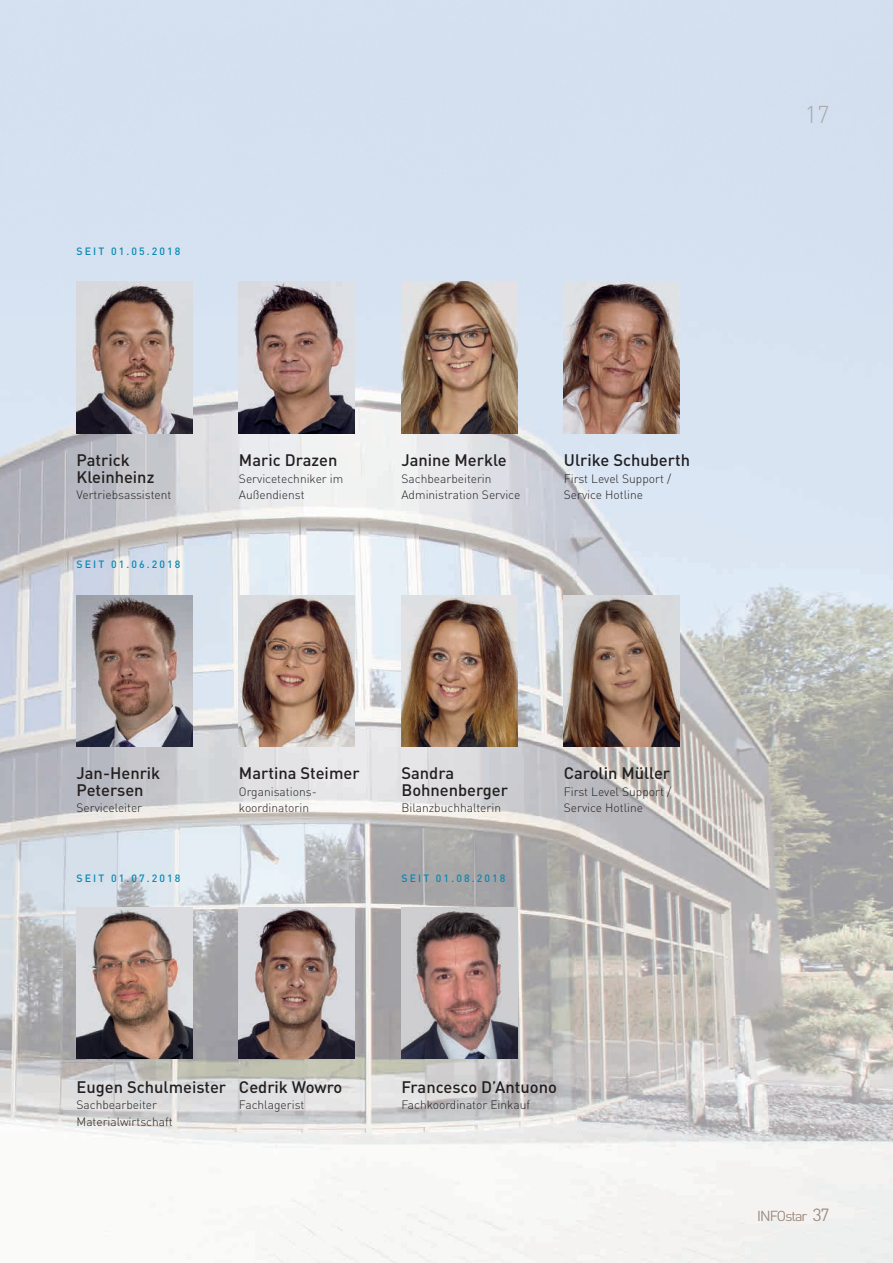
<style>
.page{position:relative;width:893px;height:1263px;background:#fff}
.page>*{position:absolute;margin:0;border:0;box-sizing:border-box;transform-origin:0 0}
.t1{font:300 24px "DIN";color:#a8a9ad}
.t2{font:500 16.5px/16.5px "DIN";color:#231f20}
.t3{font:300 14.25px "DIN";letter-spacing:-.06em;color:#a59488}
.t4{font:300 12px/16.5px "DIN";color:#231f20}
.t5{font:500 10.5px "DIN";letter-spacing:.2em;color:#0888b1}
.s1{font-size:17.25px}
</style>
<div class="page">
<div style="left:0;top:0;width:893px;height:315px;background:#d4e0f0"></div>
<img style="left:0;top:315px;width:104px;height:819px">
<img style="left:158px;top:315px;width:104px;height:933px">
<img style="left:315px;top:315px;width:105px;height:948px">
<img style="left:473px;top:315px;width:105px;height:948px">
<img style="left:631px;top:315px;width:262px;height:948px">
<img style="left:104px;top:433px;width:54px;height:162px">
<img style="left:262px;top:433px;width:53px;height:162px">
<img style="left:420px;top:433px;width:53px;height:162px">
<img style="left:578px;top:433px;width:53px;height:162px">
<img style="left:104px;top:746px;width:54px;height:161px">
<img style="left:262px;top:746px;width:53px;height:161px">
<img style="left:420px;top:746px;width:53px;height:161px">
<img style="left:578px;top:746px;width:53px;height:517px">
<img style="left:104px;top:1059px;width:54px;height:82px">
<img style="left:262px;top:1059px;width:53px;height:204px">
<img style="left:420px;top:1059px;width:53px;height:204px">
<img style="left:77px;top:282px;width:115px;height:151px">
<img style="left:239px;top:282px;width:116px;height:151px">
<img style="left:401px;top:282px;width:116px;height:151px">
<img style="left:564px;top:282px;width:115px;height:151px">
<img style="left:77px;top:595px;width:115px;height:151px">
<img style="left:239px;top:595px;width:116px;height:151px">
<img style="left:401px;top:595px;width:116px;height:151px">
<img style="left:564px;top:595px;width:115px;height:151px">
<img style="left:77px;top:907px;width:115px;height:152px">
<img style="left:401px;top:907px;width:116px;height:152px">
<img style="left:239px;top:907px;width:116px;height:152px">
<p class="t5" style="left:77px;top:245px;width:106px">SEIT 01.05.2018</p>
<h2 class="t2" style="left:77px;top:451px;width:79px">Patrick<br>Kleinheinz</h2>
<p class="t4" style="left:77px;top:486px;width:96px">Vertriebsassistent</p>
<p class="t5" style="left:77px;top:558px;width:106px">SEIT 01.06.2018</p>
<h2 class="t2" style="left:239px;top:451px;width:100px">Maric Drazen</h2>
<p class="t4" style="left:239px;top:470px;width:106px">Servicetechniker im<br>Außendienst</p>
<h2 class="t2" style="left:401px;top:451px;width:107px">Janine Merkle</h2>
<p class="t4" style="left:401px;top:470px;width:120px">Sachbearbeiterin<br>Administration Service</p>
<h2 class="t2" style="left:564px;top:451px;width:128px">Ulrike Schuberth</h2>
<p class="t4" style="left:564px;top:470px;width:109px">First Level Support /<br>Service Hotline</p>
<h2 class="t2" style="left:77px;top:764px;width:85px">Jan-Henrik<br>Petersen</h2>
<p class="t4" style="left:77px;top:800px;width:67px">Serviceleiter</p>
<h2 class="t2" style="left:239px;top:764px;width:122px">Martina Steimer</h2>
<p class="t4" style="left:239px;top:783px;width:79px">Organisations&shy;koordinatorin</p>
<h2 class="t2" style="left:401px;top:764px;width:108px">Sandra<br>Bohnenberger</h2>
<p class="t4" style="left:401px;top:800px;width:101px">Bilanzbuchhalterin</p>
<p class="t5" style="left:77px;top:871px;width:106px">SEIT 01.07.2018</p>
<p class="t5" style="left:401px;top:871px;width:106px">SEIT 01.08.2018</p>
<h2 class="t2" style="left:564px;top:764px;width:108px">Carolin Müller</h2>
<p class="t4" style="left:564px;top:783px;width:109px">First Level Support /<br>Service Hotline</p>
<h1 class="t1" style="left:805px;top:100px;width:26px">17</h1>
<h2 class="t2" style="left:77px;top:1078px;width:151px">Eugen Schulmeister</h2>
<p class="t4" style="left:77px;top:1096px;width:98px">Sachbearbeiter<br>Materialwirtschaft</p>
<h2 class="t2" style="left:239px;top:1078px;width:105px">Cedrik Wowro</h2>
<p class="t4" style="left:239px;top:1096px;width:67px">Fachlagerist</p>
<h2 class="t2" style="left:401px;top:1078px;width:157px">Francesco D’Antuono</h2>
<p class="t4" style="left:401px;top:1096px;width:130px">Fachkoordinator Einkauf</p>
<p class="t3" style="left:757px;top:1207px;width:74px">INFOstar <span class="s1">37</span></p>
</div>
